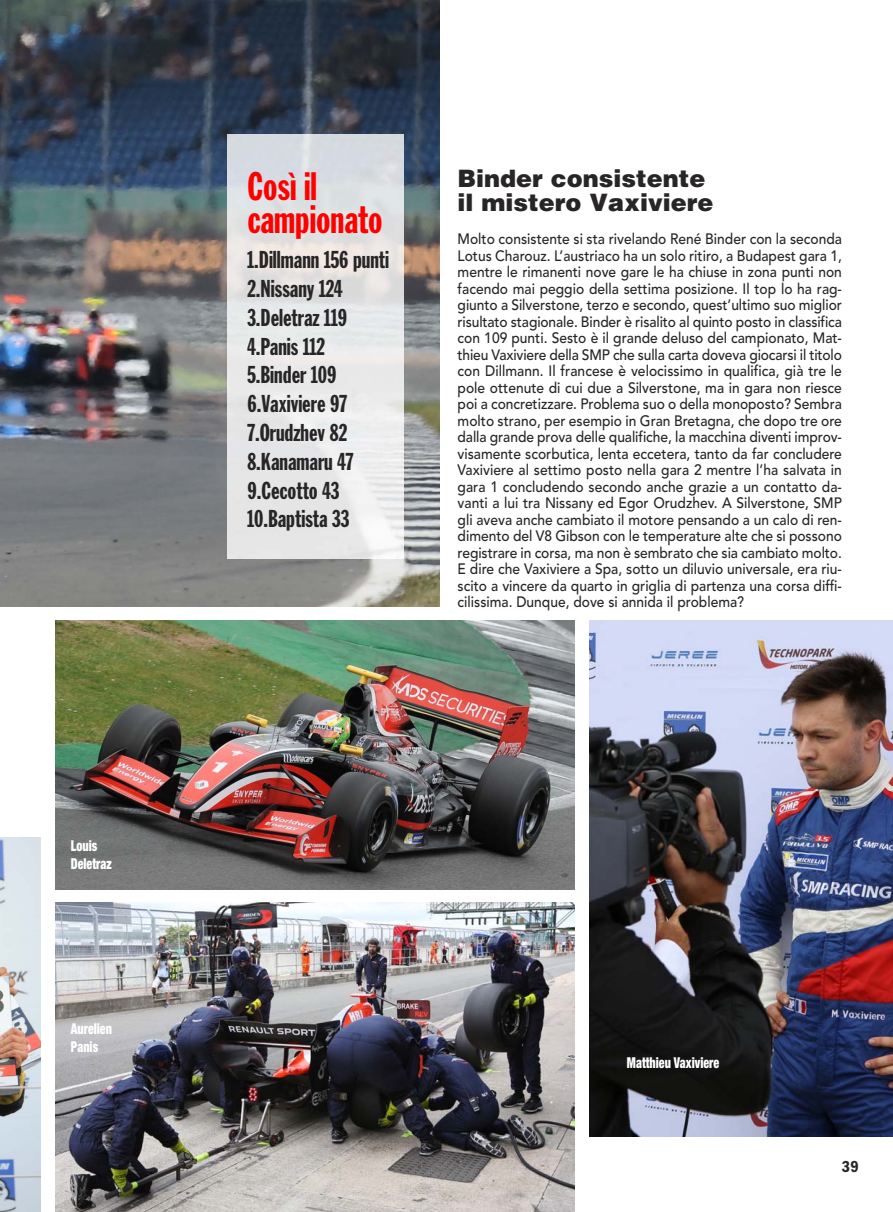
<style>
.page{position:relative;width:893px;height:1212px;background:#fff}
.page>*{position:absolute;margin:0;border:0;box-sizing:border-box;transform-origin:0 0}
.t1{font:39px/33px "Franklin Gothic Std Extra Cond";color:#f00}
.t2{font:24px/28.8px "Franklin Gothic Std Extra Cond";color:#272526}
.t3{font:900 24px/24px "Helvetica LT Std";color:#272526}
.t4{font:16.5px "ITC Franklin Gothic Std Dm Cd";color:#272526}
.t5{font:500 15px/16.5px "Avenir";color:#272526;text-align:justify;scale:.92 1}
.t6{font:900 condensed 15px/18px "Helvetica Neue";color:#fff;scale:.8 1}
</style>
<div class="page">
<img style="left:0;top:0;width:440px;height:606px">
<img style="left:0;top:838px;width:40px;height:374px">
<img style="left:55px;top:621px;width:519px;height:269px">
<img style="left:55px;top:902px;width:519px;height:310px">
<img style="left:589px;top:621px;width:304px;height:516px">
<img style="left:227px;top:134px;width:177px;height:424px">
<p class="t6" style="left:71px;top:838px;width:53px">Louis<br>Deletraz</p>
<p class="t6" style="left:71px;top:1021px;width:53px">Aurelien<br>Panis</p>
<h1 class="t1" style="left:247px;top:171px;width:137px">Così il campionato</h1>
<h2 class="t2" style="left:247px;top:246px;width:143px">1.Dillmann 156 punti<br>2.Nissany 124<br>3.Deletraz 119<br>4.Panis 112<br>5.Binder 109<br>6.Vaxiviere 97<br>7.Orudzhev 82<br>8.Kanamaru 47<br>9.Cecotto 43<br>10.Baptista 33</h2>
<h2 class="t3" style="left:458px;top:169px;width:257px">Binder consistente il mistero Vaxiviere</h2>
<p class="t5" style="left:458px;top:233px;width:419px">Molto consistente si sta rivelando René Binder con la seconda Lotus Charouz. L’austriaco ha un solo ritiro, a Budapest gara 1, mentre le rimanenti nove gare le ha chiuse in zona punti non facendo mai peggio della settima posizione. Il top lo ha rag&shy;giunto a Silverstone, terzo e secondo, quest’ultimo suo miglior risultato stagionale. Binder è risalito al quinto posto in classifica con 109 punti. Sesto è il grande deluso del campionato, Mat&shy;thieu Vaxiviere della SMP che sulla carta doveva giocarsi il titolo con Dillmann. Il francese è velocissimo in qualifica, già tre le pole ottenute di cui due a Silverstone, ma in gara non riesce poi a concretizzare. Problema suo o della monoposto? Sembra molto strano, per esempio in Gran Bretagna, che dopo tre ore dalla grande prova delle qualifiche, la macchina diventi improv&shy;visamente scorbutica, lenta eccetera, tanto da far concludere Vaxiviere al settimo posto nella gara 2 mentre l’ha salvata in gara 1 concludendo secondo anche grazie a un contatto da&shy;vanti a lui tra Nissany ed Egor Orudzhev. A Silverstone, SMP gli aveva anche cambiato il motore pensando a un calo di ren&shy;dimento del V8 Gibson con le temperature alte che si possono registrare in corsa, ma non è sembrato che sia cambiato molto.<br>E dire che Vaxiviere a Spa, sotto un diluvio universale, era riu&shy;scito a vincere da quarto in griglia di partenza una corsa diffi&shy;cilissima. Dunque, dove si annida il problema?</p>
<p class="t6" style="left:627px;top:1055px;width:117px">Matthieu Vaxiviere</p>
<p class="t4" style="left:842px;top:1156px;width:18px">39</p>
</div>
